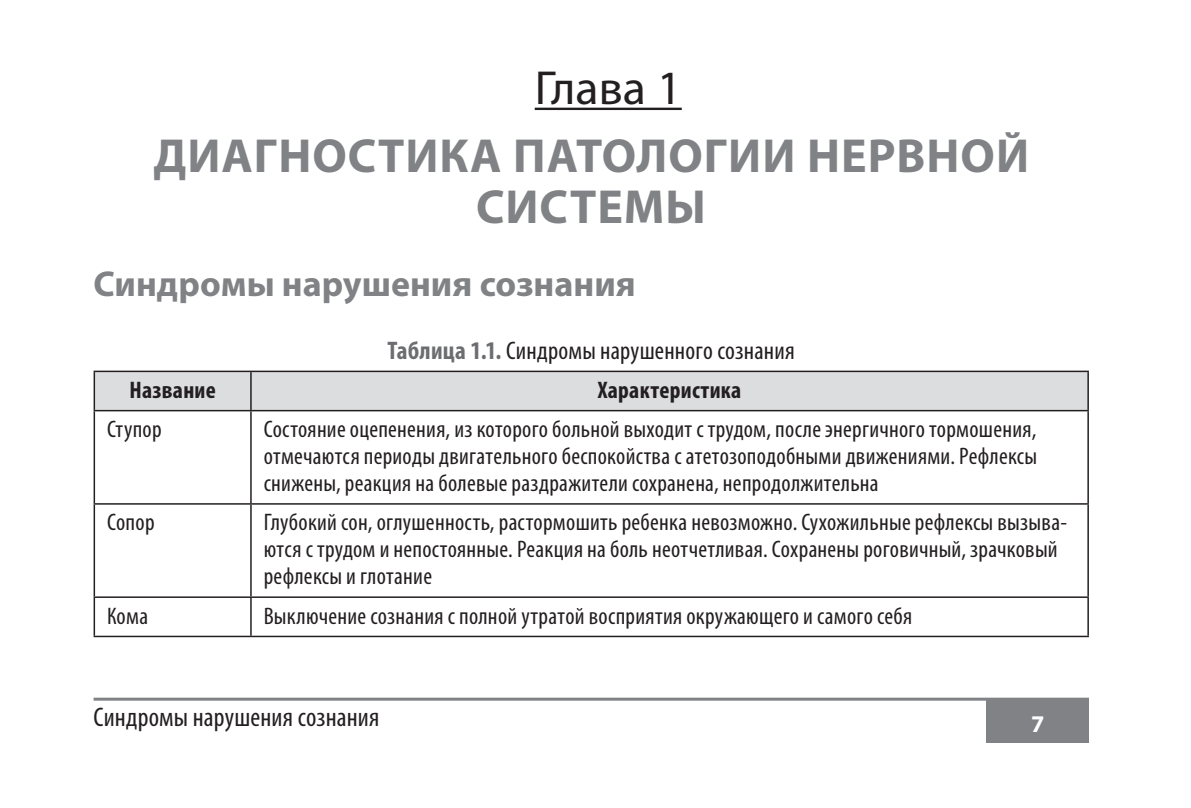
<style>
.page{position:relative;width:1191px;height:808px;background:#fff}
.page>*{position:absolute;margin:0;border:0;box-sizing:border-box;transform-origin:0 0}
.t1{font:700 48px/51px "Myriad Pro";letter-spacing:.02em;color:#808285;text-align:center}
.t2{font:48px "Myriad Pro";color:#231f20}
.t3{font:700 36px "Myriad Pro";color:#808285}
.t4{font:condensed 27px "Myriad Pro";letter-spacing:.005em;color:#231f20}
.t5{font:condensed 25.5px "Myriad Pro";letter-spacing:.01em;color:#231f20}
.t6{font:condensed 24px/27px "Myriad Pro";letter-spacing:.015em;color:#231f20;text-align:justify}
.t7{font:700 condensed 24px "Myriad Pro";letter-spacing:.01em;color:#231f20}
.t8{font:700 24px "Myriad Pro";color:#fff}
.s1{font-weight:700;color:#6c6d70}
</style>
<div class="page">
<hr style="left:94px;top:698px;width:995px;height:3px;background:#808285">
<div style="left:986px;top:698px;width:103px;height:44px;background:#808285"></div>
<hr style="left:535px;top:108px;width:147px;height:2px;background:#231f20">
<div style="left:95px;top:372px;width:992px;height:38px;background:#dcdddf"></div>
<hr style="left:250px;top:372px;width:2px;height:38px;background:#231f20">
<hr style="left:250px;top:411px;width:2px;height:92px;background:#231f20">
<hr style="left:94px;top:503px;width:995px;height:2px;background:#231f20">
<hr style="left:250px;top:505px;width:2px;height:91px;background:#231f20">
<hr style="left:94px;top:596px;width:995px;height:2px;background:#231f20">
<hr style="left:250px;top:598px;width:2px;height:38px;background:#231f20">
<hr style="left:94px;top:411px;width:1px;height:92px;background:#231f20">
<hr style="left:1087px;top:411px;width:2px;height:92px;background:#231f20">
<hr style="left:94px;top:505px;width:1px;height:91px;background:#231f20">
<hr style="left:1087px;top:505px;width:2px;height:91px;background:#231f20">
<hr style="left:94px;top:598px;width:1px;height:38px;background:#231f20">
<hr style="left:1087px;top:598px;width:2px;height:38px;background:#231f20">
<hr style="left:94px;top:636px;width:995px;height:1px;background:#231f20">
<hr style="left:94px;top:371px;width:157px;height:1px;background:#231f20">
<hr style="left:94px;top:372px;width:1px;height:38px;background:#231f20">
<hr style="left:251px;top:371px;width:838px;height:1px;background:#231f20">
<hr style="left:1087px;top:372px;width:2px;height:38px;background:#231f20">
<hr style="left:94px;top:410px;width:995px;height:1px;background:#231f20">
<h1 class="t2" style="left:535px;top:70px;width:148px">Глава 1</h1>
<h1 class="t1" style="left:153px;top:134px;width:877px">ДИАГНОСТИКА ПАТОЛОГИИ НЕРВНОЙ<br>СИСТЕМЫ</h1>
<h2 class="t3" style="left:94px;top:270px;width:544px">Синдромы нарушения сознания</h2>
<p class="t5" style="left:387px;top:341px;width:409px"><span class="s1">Таблица 1.1.</span> Синдромы нарушенного сознания</p>
<p class="t7" style="left:129px;top:381px;width:88px">Название</p>
<p class="t7" style="left:598px;top:381px;width:145px">Характеристика</p>
<p class="t6" style="left:107px;top:418px;width:56px">Ступор</p>
<p class="t6" style="left:264px;top:418px;width:775px">Состояние оцепенения, из которого больной выходит с трудом, после энергичного тормошения, отмечаются периоды двигательного беспокойства с атетозоподобными движениями. Рефлексы снижены, реакция на болевые раздражители сохранена, непродолжительна</p>
<p class="t6" style="left:107px;top:511px;width:49px">Сопор</p>
<p class="t6" style="left:264px;top:511px;width:805px;text-align:left">Глубокий сон, оглушенность, растормошить ребенка невозможно. Сухожильные рефлексы вызыва&shy;ются с трудом и непостоянные. Реакция на боль неотчетливая. Сохранены роговичный, зрачковый рефлексы и глотание</p>
<p class="t6" style="left:107px;top:604px;width:42px">Кома</p>
<p class="t6" style="left:264px;top:604px;width:650px">Выключение сознания с полной утратой восприятия окружающего и самого себя</p>
<p class="t4" style="left:94px;top:708px;width:287px">Синдромы нарушения сознания</p>
<p class="t8" style="left:1031px;top:715px;width:15px">7</p>
</div>
